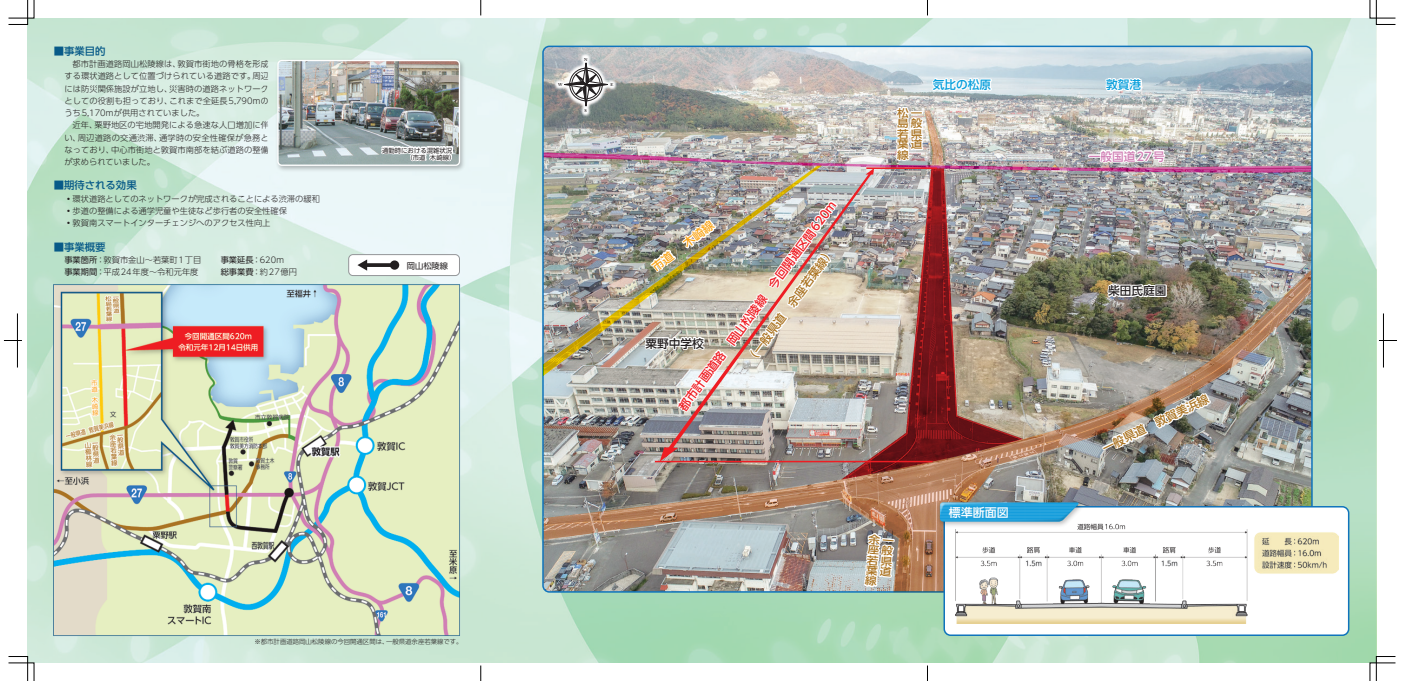
<style>
.page{position:relative;width:1404px;height:681px;background:#fff}
.page>*{position:absolute;margin:0;border:0;box-sizing:border-box;transform-origin:0 0}
.t1{font:500 11.93px "UD Shin Go Pr 6";color:#fff}
.t2{font:500 11.62px "UD Shin Go Pr 6";color:#ee1d23}
.t3{font:500 11.62px "UD Shin Go Pr 6";color:#aa7321}
.t4{font:500 11.62px "UD Shin Go Pr 6";color:#231f20}
.t5{font:500 11.62px "UD Shin Go Pr 6";color:#069edb}
.t6{font:500 11.62px "UD Shin Go Pr 6";color:#d17fb5}
.t7{font:500 11.62px "UD Shin Go Pr 6";color:#f9a51b}
.t8{font:500 10.5px/10.5px "UD Shin Go Pr 6";color:#aa7321;text-align:justify;scale:1.11 1}
.t9{font:500 10.35px "UD Shin Go Pr 6";color:#075a88}
.t10{font:300 8.25px/12.2px "UD Shin Go Pr 6";letter-spacing:.01em;color:#231f20}
.t11{font:8.25px "UD Shin Go Pr 6";color:#231f20}
.t12{font:300 6.38px "UD Shin Go Pr 6";color:#231f20}
.t13{font:6.38px/6.9px "UD Shin Go Pr 6";color:#231f20}
.t14{font:700 4.12px "Adobe Caslon Pro";color:#231f20}
.s1{font-weight:400}
</style>
<div class="page">
<img style="left:864px;top:18px;width:511px;height:644px">
<div style="left:944px;top:506px;width:404px;height:129px;background:#fff;border-radius:6px"></div>
<img style="left:864px;top:58px;width:446px;height:582px">
<img style="left:955px;top:523px;width:383px;height:100px">
<img style="left:3px;top:0;width:861px;height:680px">
<svg style="left:8px;top:656px;width:26px;height:24px"></svg>
<svg style="left:8px;top:0;width:26px;height:25px"></svg>
<svg style="left:1369px;top:0;width:26px;height:25px"></svg>
<svg style="left:1369px;top:656px;width:26px;height:24px"></svg>
<svg style="left:4px;top:340px;width:18px;height:1px"></svg>
<hr style="left:17px;top:313px;width:1px;height:54px;background:#000">
<svg style="left:1379px;top:340px;width:17px;height:1px"></svg>
<hr style="left:1383px;top:313px;width:1px;height:54px;background:#000">
<svg style="left:480px;top:0;width:1px;height:15px"></svg>
<svg style="left:480px;top:665px;width:1px;height:15px"></svg>
<svg style="left:927px;top:0;width:1px;height:15px"></svg>
<svg style="left:927px;top:665px;width:1px;height:15px"></svg>
<p class="t9" style="left:54px;top:43px;width:53px">■事業目的</p>
<p class="t10" style="left:64px;top:58px;width:206px">　都市計画道路岡山松陵線は、敦賀市街地の骨格を形成する環状道路として位置づけられている道路です。周辺には防災関係施設が立地し、災害時の道路ネットワークとしての役割も担っており、これまで全延長5,790ｍのうち5,170ｍが供用されていました。<br>　近年、粟野地区の宅地開発による急速な人口増加に伴い、周辺道路の交通渋滞、通学時の安全性確保が急務となっており、中心市街地と敦賀市南部を結ぶ道路の整備が求められていました。</p>
<p class="t9" style="left:54px;top:177px;width:84px">■期待される効果</p>
<p class="t10" style="left:64px;top:192px;width:257px">•環状道路としてのネットワークが完成されることによる渋滞の緩和</p>
<p class="t10" style="left:64px;top:204px;width:224px">•歩道の整備による通学児童や生徒など歩行者の安全性確保</p>
<p class="t10" style="left:64px;top:216px;width:207px">•敦賀南スマートインターチェンジへのアクセス性向上</p>
<p class="t9" style="left:54px;top:238px;width:53px">■事業概要</p>
<p class="t10" style="left:64px;top:253px;width:138px"><span class="s1">事業箇所</span>：敦賀市金山～若葉町1丁目</p>
<p class="t10" style="left:221px;top:253px;width:65px"><span class="s1">事業延長</span>：620ｍ</p>
<p class="t10" style="left:64px;top:265px;width:136px"><span class="s1">事業期間</span>：平成24年度～令和元年度</p>
<p class="t10" style="left:221px;top:265px;width:78px"><span class="s1">総事業費</span>：約27億円</p>
<p class="t13" style="left:406px;top:146px;width:50px;text-indent:-24px">通勤時における混雑状況（市道 木崎線）</p>
<p class="t11" style="left:407px;top:258px;width:43px">岡山松陵線</p>
<p class="t12" style="left:254px;top:636px;width:210px">※都市計画道路岡山松陵線の今回開通区間は、一般県道余座若葉線です。</p>
<p class="t14" style="left:584px;top:57px;width:5px">N</p>
<p class="t14" style="left:558px;top:82px;width:6px">W</p>
<p class="t14" style="left:610px;top:82px;width:4px">E</p>
<p class="t14" style="left:584px;top:108px;width:4px">S</p>
<h2 class="t2" style="left:674px;top:404px;width:258px;rotate:-54deg">都市計画道路　岡山松陵線　今回開通区間620m</h2>
<h2 class="t7" style="left:648px;top:260px;width:75px;rotate:-37deg">市道 　木崎線</h2>
<h2 class="t3" style="left:741px;top:356px;width:141px;rotate:-54deg">（一般県道　余座若葉線）</h2>
<h2 class="t4" style="left:645px;top:334px;width:60px">粟野中学校</h2>
<p class="t8" style="left:897px;top:107px;width:24px">松一島般若県葉道線</p>
<h2 class="t5" style="left:932px;top:75px;width:60px">気比の松原</h2>
<h2 class="t5" style="left:1106px;top:75px;width:36px">敦賀港</h2>
<h2 class="t6" style="left:1088px;top:147px;width:77px">一般国道27号</h2>
<p class="t8" style="left:869px;top:533px;width:6px;rotate:5deg">余座若葉線</p>
<p class="t8" style="left:882px;top:534px;width:6px;rotate:5deg">一般県道</p>
<h1 class="t1" style="left:948px;top:502px;width:61px">標準断面図</h1>
<h2 class="t4" style="left:1108px;top:281px;width:60px">柴田氏庭園</h2>
<h2 class="t3" style="left:1099px;top:440px;width:118px;rotate:-26deg">一般県道　敦賀美浜線</h2>
</div>
